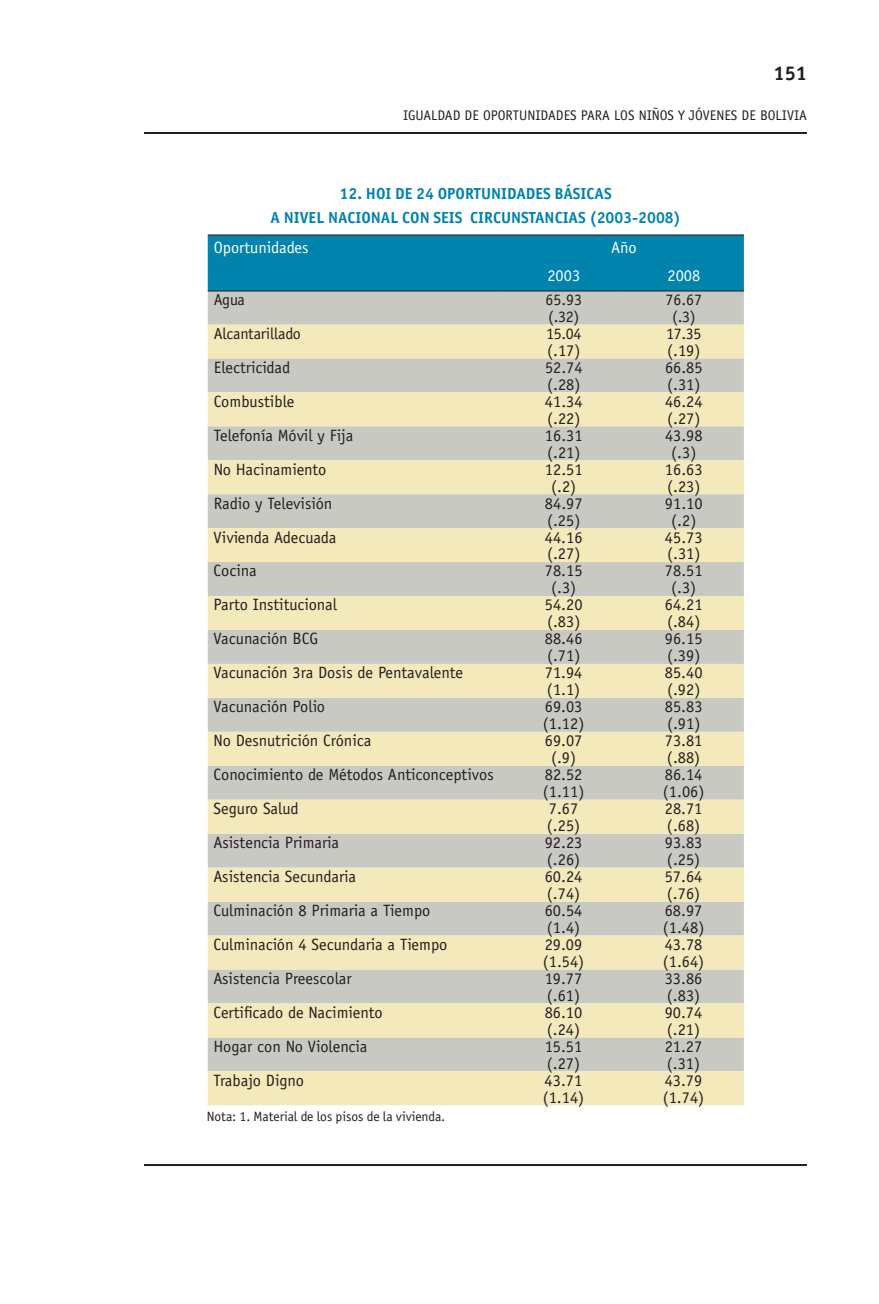
<style>
.page{position:relative;width:879px;height:1304px;background:#fff}
.page>*{position:absolute;margin:0;border:0;box-sizing:border-box;transform-origin:0 0}
.t1{font:700 20px "Officina Sans Std";color:#231f20}
.TABLA_TEXTO{font:16.4px "Officina Sans Std";color:#231f20}
.TABLA_TEXTO-2{font:16.4px "Officina Sans Std";color:#fff}
._7_TABLAS_FINALES_TI{font:700 16px "Officina Sans Std";color:#0083ad}
.TABLA_TEXTO-3{font:16px "Officina Sans Std";letter-spacing:-.01em;color:#231f20}
.t2{font:14px "Officina Sans Std";color:#231f20}
._9_Fuente{font:13.6px "Officina Sans Std";color:#231f20}
</style>
<div class="page">
<hr style="left:144px;top:1164px;width:663px;height:2px;background:#231f20">
<hr style="left:144px;top:132px;width:663px;height:2px;background:#231f20">
<div style="left:208px;top:235px;width:536px;height:56px;background:#0083ad"></div>
<div style="left:208px;top:292px;width:536px;height:33px;background:#c9c9c3"></div>
<svg style="left:208px;top:325px;width:536px;height:780px;background:#dfd9bf"></svg>
<hr style="left:208px;top:291px;width:296px;height:1px;background:#231f20">
<hr style="left:504px;top:291px;width:120px;height:1px;background:#231f20">
<hr style="left:624px;top:291px;width:120px;height:1px;background:#231f20">
<hr style="left:208px;top:234px;width:296px;height:1px;background:#231f20">
<hr style="left:504px;top:234px;width:120px;height:1px;background:#231f20">
<hr style="left:624px;top:234px;width:120px;height:1px;background:#231f20">
<p class="t1" style="left:773px;top:61px;width:35px">151</p>
<p class="t2" style="left:403px;top:107px;width:405px">IGUALDAD DE OPORTUNIDADES PARA LOS NIÑOS Y JÓVENES DE BOLIVIA</p>
<p class="_7_TABLAS_FINALES_TI" style="left:340px;top:184px;width:274px">12. HOI DE 24 OPORTUNIDADES BÁSICAS</p>
<p class="_7_TABLAS_FINALES_TI" style="left:270px;top:208px;width:412px">A NIVEL NACIONAL CON SEIS CIRCUNSTANCIAS (2003-2008)</p>
<p class="TABLA_TEXTO-2" style="left:214px;top:238px;width:96px">Oportunidades</p>
<p class="TABLA_TEXTO-2" style="left:611px;top:238px;width:27px">Año</p>
<p class="TABLA_TEXTO-2" style="left:547px;top:266px;width:34px">2003</p>
<p class="TABLA_TEXTO-2" style="left:667px;top:266px;width:34px">2008</p>
<p class="TABLA_TEXTO-3" style="left:214px;top:290px;width:33px">Agua</p>
<p class="TABLA_TEXTO-3" style="left:545px;top:290px;width:38px">65.93</p>
<p class="TABLA_TEXTO-3" style="left:665px;top:290px;width:38px">76.67</p>
<p class="TABLA_TEXTO-3" style="left:548px;top:307px;width:33px">(.32)</p>
<p class="TABLA_TEXTO-3" style="left:672px;top:307px;width:25px">(.3)</p>
<p class="TABLA_TEXTO-3" style="left:214px;top:324px;width:89px">Alcantarillado</p>
<p class="TABLA_TEXTO-3" style="left:546px;top:324px;width:37px">15.04</p>
<p class="TABLA_TEXTO-3" style="left:666px;top:324px;width:37px">17.35</p>
<p class="TABLA_TEXTO" style="left:547px;top:341px;width:35px">(.17)</p>
<p class="TABLA_TEXTO" style="left:667px;top:341px;width:35px">(.19)</p>
<p class="TABLA_TEXTO" style="left:214px;top:358px;width:78px">Electricidad</p>
<p class="TABLA_TEXTO" style="left:545px;top:358px;width:39px">52.74</p>
<p class="TABLA_TEXTO" style="left:665px;top:358px;width:39px">66.85</p>
<p class="TABLA_TEXTO" style="left:547px;top:375px;width:35px">(.28)</p>
<p class="TABLA_TEXTO" style="left:667px;top:375px;width:35px">(.31)</p>
<p class="TABLA_TEXTO" style="left:214px;top:392px;width:82px">Combustible</p>
<p class="TABLA_TEXTO" style="left:545px;top:392px;width:39px">41.34</p>
<p class="TABLA_TEXTO" style="left:665px;top:392px;width:39px">46.24</p>
<p class="TABLA_TEXTO" style="left:547px;top:409px;width:35px">(.22)</p>
<p class="TABLA_TEXTO" style="left:667px;top:409px;width:35px">(.27)</p>
<p class="TABLA_TEXTO" style="left:214px;top:426px;width:141px">Telefonía Móvil y Fija</p>
<p class="TABLA_TEXTO" style="left:545px;top:426px;width:39px">16.31</p>
<p class="TABLA_TEXTO" style="left:665px;top:426px;width:39px">43.98</p>
<p class="TABLA_TEXTO" style="left:547px;top:442px;width:35px">(.21)</p>
<p class="TABLA_TEXTO" style="left:671px;top:442px;width:27px">(.3)</p>
<p class="TABLA_TEXTO" style="left:214px;top:459px;width:114px">No Hacinamiento</p>
<p class="TABLA_TEXTO" style="left:545px;top:459px;width:39px">12.51</p>
<p class="TABLA_TEXTO" style="left:665px;top:459px;width:39px">16.63</p>
<p class="TABLA_TEXTO" style="left:551px;top:476px;width:27px">(.2)</p>
<p class="TABLA_TEXTO" style="left:667px;top:476px;width:35px">(.23)</p>
<p class="TABLA_TEXTO" style="left:214px;top:493px;width:120px">Radio y Televisión</p>
<p class="TABLA_TEXTO" style="left:545px;top:493px;width:39px">84.97</p>
<p class="TABLA_TEXTO" style="left:665px;top:493px;width:39px">91.10</p>
<p class="TABLA_TEXTO" style="left:547px;top:510px;width:35px">(.25)</p>
<p class="TABLA_TEXTO" style="left:671px;top:510px;width:27px">(.2)</p>
<p class="TABLA_TEXTO" style="left:214px;top:527px;width:124px">Vivienda Adecuada</p>
<p class="TABLA_TEXTO" style="left:545px;top:527px;width:39px">44.16</p>
<p class="TABLA_TEXTO" style="left:665px;top:527px;width:39px">45.73</p>
<p class="TABLA_TEXTO" style="left:547px;top:544px;width:35px">(.27)</p>
<p class="TABLA_TEXTO" style="left:667px;top:544px;width:35px">(.31)</p>
<p class="TABLA_TEXTO" style="left:214px;top:561px;width:45px">Cocina</p>
<p class="TABLA_TEXTO" style="left:545px;top:561px;width:39px">78.15</p>
<p class="TABLA_TEXTO" style="left:665px;top:561px;width:39px">78.51</p>
<p class="TABLA_TEXTO" style="left:551px;top:578px;width:27px">(.3)</p>
<p class="TABLA_TEXTO" style="left:671px;top:578px;width:27px">(.3)</p>
<p class="TABLA_TEXTO" style="left:214px;top:595px;width:125px">Parto Institucional</p>
<p class="TABLA_TEXTO" style="left:545px;top:595px;width:39px">54.20</p>
<p class="TABLA_TEXTO" style="left:665px;top:595px;width:39px">64.21</p>
<p class="TABLA_TEXTO" style="left:547px;top:612px;width:35px">(.83)</p>
<p class="TABLA_TEXTO" style="left:667px;top:612px;width:35px">(.84)</p>
<p class="TABLA_TEXTO" style="left:214px;top:629px;width:106px">Vacunación BCG</p>
<p class="TABLA_TEXTO" style="left:545px;top:629px;width:39px">88.46</p>
<p class="TABLA_TEXTO" style="left:665px;top:629px;width:39px">96.15</p>
<p class="TABLA_TEXTO" style="left:547px;top:646px;width:35px">(.71)</p>
<p class="TABLA_TEXTO" style="left:667px;top:646px;width:35px">(.39)</p>
<p class="TABLA_TEXTO" style="left:214px;top:663px;width:251px">Vacunación 3ra Dosis de Pentavalente</p>
<p class="TABLA_TEXTO" style="left:545px;top:663px;width:39px">71.94</p>
<p class="TABLA_TEXTO" style="left:665px;top:663px;width:39px">85.40</p>
<p class="TABLA_TEXTO" style="left:547px;top:680px;width:35px">(1.1)</p>
<p class="TABLA_TEXTO" style="left:667px;top:680px;width:35px">(.92)</p>
<p class="TABLA_TEXTO" style="left:214px;top:697px;width:113px">Vacunación Polio</p>
<p class="TABLA_TEXTO" style="left:545px;top:697px;width:39px">69.03</p>
<p class="TABLA_TEXTO" style="left:665px;top:697px;width:39px">85.83</p>
<p class="TABLA_TEXTO" style="left:543px;top:714px;width:43px">(1.12)</p>
<p class="TABLA_TEXTO" style="left:667px;top:714px;width:35px">(.91)</p>
<p class="TABLA_TEXTO" style="left:213px;top:731px;width:159px">No Desnutrición Crónica</p>
<p class="TABLA_TEXTO" style="left:545px;top:731px;width:39px">69.07</p>
<p class="TABLA_TEXTO" style="left:665px;top:731px;width:39px">73.81</p>
<p class="TABLA_TEXTO" style="left:551px;top:748px;width:27px">(.9)</p>
<p class="TABLA_TEXTO" style="left:667px;top:748px;width:35px">(.88)</p>
<p class="TABLA_TEXTO" style="left:213px;top:765px;width:282px">Conocimiento de Métodos Anticonceptivos</p>
<p class="TABLA_TEXTO" style="left:545px;top:765px;width:39px">82.52</p>
<p class="TABLA_TEXTO" style="left:665px;top:765px;width:39px">86.14</p>
<p class="TABLA_TEXTO" style="left:543px;top:782px;width:43px">(1.11)</p>
<p class="TABLA_TEXTO" style="left:663px;top:782px;width:43px">(1.06)</p>
<p class="TABLA_TEXTO" style="left:213px;top:799px;width:87px">Seguro Salud</p>
<p class="TABLA_TEXTO" style="left:549px;top:799px;width:31px">7.67</p>
<p class="TABLA_TEXTO" style="left:665px;top:799px;width:39px">28.71</p>
<p class="TABLA_TEXTO" style="left:547px;top:816px;width:35px">(.25)</p>
<p class="TABLA_TEXTO" style="left:667px;top:816px;width:35px">(.68)</p>
<p class="TABLA_TEXTO" style="left:213px;top:833px;width:127px">Asistencia Primaria</p>
<p class="TABLA_TEXTO" style="left:545px;top:833px;width:39px">92.23</p>
<p class="TABLA_TEXTO" style="left:665px;top:833px;width:39px">93.83</p>
<p class="TABLA_TEXTO" style="left:547px;top:850px;width:35px">(.26)</p>
<p class="TABLA_TEXTO" style="left:667px;top:850px;width:35px">(.25)</p>
<p class="TABLA_TEXTO" style="left:213px;top:867px;width:144px">Asistencia Secundaria</p>
<p class="TABLA_TEXTO" style="left:545px;top:867px;width:39px">60.24</p>
<p class="TABLA_TEXTO" style="left:665px;top:867px;width:39px">57.64</p>
<p class="TABLA_TEXTO" style="left:547px;top:884px;width:35px">(.74)</p>
<p class="TABLA_TEXTO" style="left:667px;top:884px;width:35px">(.76)</p>
<p class="TABLA_TEXTO" style="left:213px;top:901px;width:218px">Culminación 8 Primaria a Tiempo</p>
<p class="TABLA_TEXTO" style="left:545px;top:901px;width:39px">60.54</p>
<p class="TABLA_TEXTO" style="left:665px;top:901px;width:39px">68.97</p>
<p class="TABLA_TEXTO" style="left:547px;top:918px;width:35px">(1.4)</p>
<p class="TABLA_TEXTO" style="left:663px;top:918px;width:43px">(1.48)</p>
<p class="TABLA_TEXTO" style="left:213px;top:935px;width:235px">Culminación 4 Secundaria a Tiempo</p>
<p class="TABLA_TEXTO" style="left:545px;top:935px;width:39px">29.09</p>
<p class="TABLA_TEXTO" style="left:665px;top:935px;width:39px">43.78</p>
<p class="TABLA_TEXTO" style="left:543px;top:952px;width:43px">(1.54)</p>
<p class="TABLA_TEXTO" style="left:663px;top:952px;width:43px">(1.64)</p>
<p class="TABLA_TEXTO" style="left:213px;top:969px;width:140px">Asistencia Preescolar</p>
<p class="TABLA_TEXTO" style="left:545px;top:969px;width:39px">19.77</p>
<p class="TABLA_TEXTO" style="left:665px;top:969px;width:39px">33.86</p>
<p class="TABLA_TEXTO" style="left:547px;top:986px;width:35px">(.61)</p>
<p class="TABLA_TEXTO" style="left:667px;top:986px;width:35px">(.83)</p>
<p class="TABLA_TEXTO" style="left:213px;top:1003px;width:171px">Certificado de Nacimiento</p>
<p class="TABLA_TEXTO" style="left:545px;top:1003px;width:39px">86.10</p>
<p class="TABLA_TEXTO" style="left:665px;top:1003px;width:39px">90.74</p>
<p class="TABLA_TEXTO" style="left:547px;top:1020px;width:35px">(.24)</p>
<p class="TABLA_TEXTO" style="left:667px;top:1020px;width:35px">(.21)</p>
<p class="TABLA_TEXTO" style="left:213px;top:1037px;width:156px">Hogar con No Violencia</p>
<p class="TABLA_TEXTO" style="left:545px;top:1037px;width:39px">15.51</p>
<p class="TABLA_TEXTO" style="left:665px;top:1037px;width:39px">21.27</p>
<p class="TABLA_TEXTO" style="left:547px;top:1054px;width:35px">(.27)</p>
<p class="TABLA_TEXTO" style="left:667px;top:1054px;width:35px">(.31)</p>
<p class="TABLA_TEXTO" style="left:213px;top:1071px;width:92px">Trabajo Digno</p>
<p class="TABLA_TEXTO" style="left:544px;top:1071px;width:39px">43.71</p>
<p class="TABLA_TEXTO" style="left:664px;top:1071px;width:39px">43.79</p>
<p class="TABLA_TEXTO" style="left:543px;top:1087px;width:43px">(1.14)</p>
<p class="TABLA_TEXTO" style="left:663px;top:1087px;width:43px">(1.74)</p>
<p class="_9_Fuente" style="left:207px;top:1109px;width:240px">Nota: 1. Material de los pisos de la vivienda.</p>
</div>
